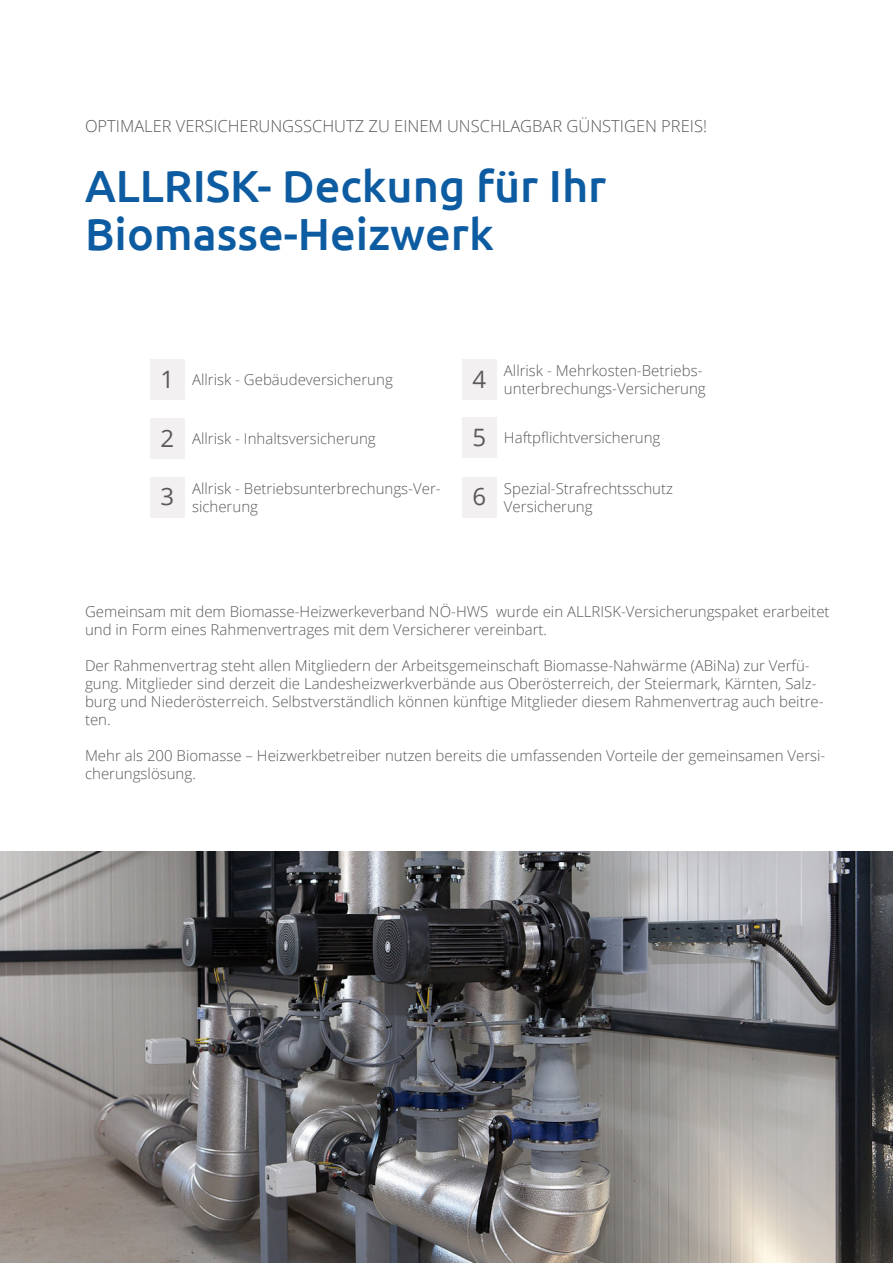
<style>
.page{position:relative;width:893px;height:1263px;background:#fff}
.page>*{position:absolute;margin:0;border:0;box-sizing:border-box;transform-origin:0 0}
.t1{font:500 45px/48px "Ubuntu";color:#0d5ca1}
.t2{font:300 16.5px "Open Sans";color:#5a5959}
.t3{font:300 15px/18px "Open Sans";color:#5a5959}
.s1{font-weight:400;font-size:24px}
</style>
<div class="page">
<div style="left:150px;top:359px;width:35px;height:40px;background:#f3f0f1"></div>
<div style="left:150px;top:418px;width:35px;height:40px;background:#f3f0f1"></div>
<div style="left:150px;top:477px;width:35px;height:40px;background:#f3f0f1"></div>
<div style="left:462px;top:359px;width:34px;height:40px;background:#f3f0f1"></div>
<div style="left:462px;top:477px;width:34px;height:40px;background:#f3f0f1"></div>
<div style="left:462px;top:418px;width:34px;height:40px;background:#f3f0f1"></div>
<img style="left:0;top:851px;width:893px;height:412px">
<p class="t2" style="left:85px;top:115px;width:41px">Optimaler</p>
<p class="t2" style="left:176px;top:115px;width:18px">Versi</p>
<p class="t2" style="left:217px;top:115px;width:21px">cher</p>
<p class="t2" style="left:259px;top:115px;width:23px">ungss</p>
<p class="t2" style="left:312px;top:115px;width:93px">chutz zu einem</p>
<p class="t2" style="left:447px;top:115px;width:55px">unschlagbar</p>
<p class="t2" style="left:567px;top:115px;width:63px">günstigen</p>
<p class="t2" style="left:661px;top:115px;width:9px">Preis</p>
<p class="t2" style="left:703px;top:115px;width:5px">!</p>
<h1 class="t1" style="left:85px;top:161px;width:523px">ALLRISK- Deckung für Ihr<br>Biomasse-Heizwerk</h1>
<p class="t3" style="left:160px;top:370px;width:234px"><span class="s1">1</span> Allrisk - Gebäudeversicherung</p>
<p class="t3" style="left:160px;top:429px;width:217px"><span class="s1">2</span> Allrisk - Inhaltsversicherung</p>
<p class="t3" style="left:160px;top:479px;width:282px;text-indent:32px">Allrisk - Betriebsunterbrechungs-Ver-<br><sup>3</sup> sicherung</p>
<p class="t3" style="left:472px;top:361px;width:235px;text-align:right">Allrisk - Mehrkosten-Betriebs-<br><sup>4</sup> unterbrechungs-Versicherung</p>
<p class="t3" style="left:472px;top:429px;width:189px"><span class="s1">5</span> Haftpflichtversicherung</p>
<p class="t3" style="left:472px;top:479px;width:202px;text-indent:32px">Spezial-Strafrechtsschutz<br><sup>6</sup> Versicherung</p>
<p class="t3" style="left:85px;top:602px;width:746px">Gemeinsam mit dem Biomasse-Heizwerkeverband NÖ-HWS wurde ein ALLRISK-Versicherungspaket erarbeitet und in Form eines Rahmenvertrages mit dem Versicherer vereinbart.</p>
<p class="t3" style="left:85px;top:656px;width:740px">Der Rahmenvertrag steht allen Mitgliedern der Arbeitsgemeinschaft Biomasse-Nahwärme (ABiNa) zur Verfü&shy;gung. Mitglieder sind derzeit die Landesheizwerkverbände aus Oberösterreich, der Steiermark, Kärnten, Salz&shy;burg und Niederösterreich. Selbstverständlich können künftige Mitglieder diesem Rahmenvertrag auch beitre&shy;ten.</p>
<p class="t3" style="left:85px;top:746px;width:742px">Mehr als 200 Biomasse – Heizwerkbetreiber nutzen bereits die umfassenden Vorteile der gemeinsamen Versi&shy;cherungslösung.</p>
</div>
